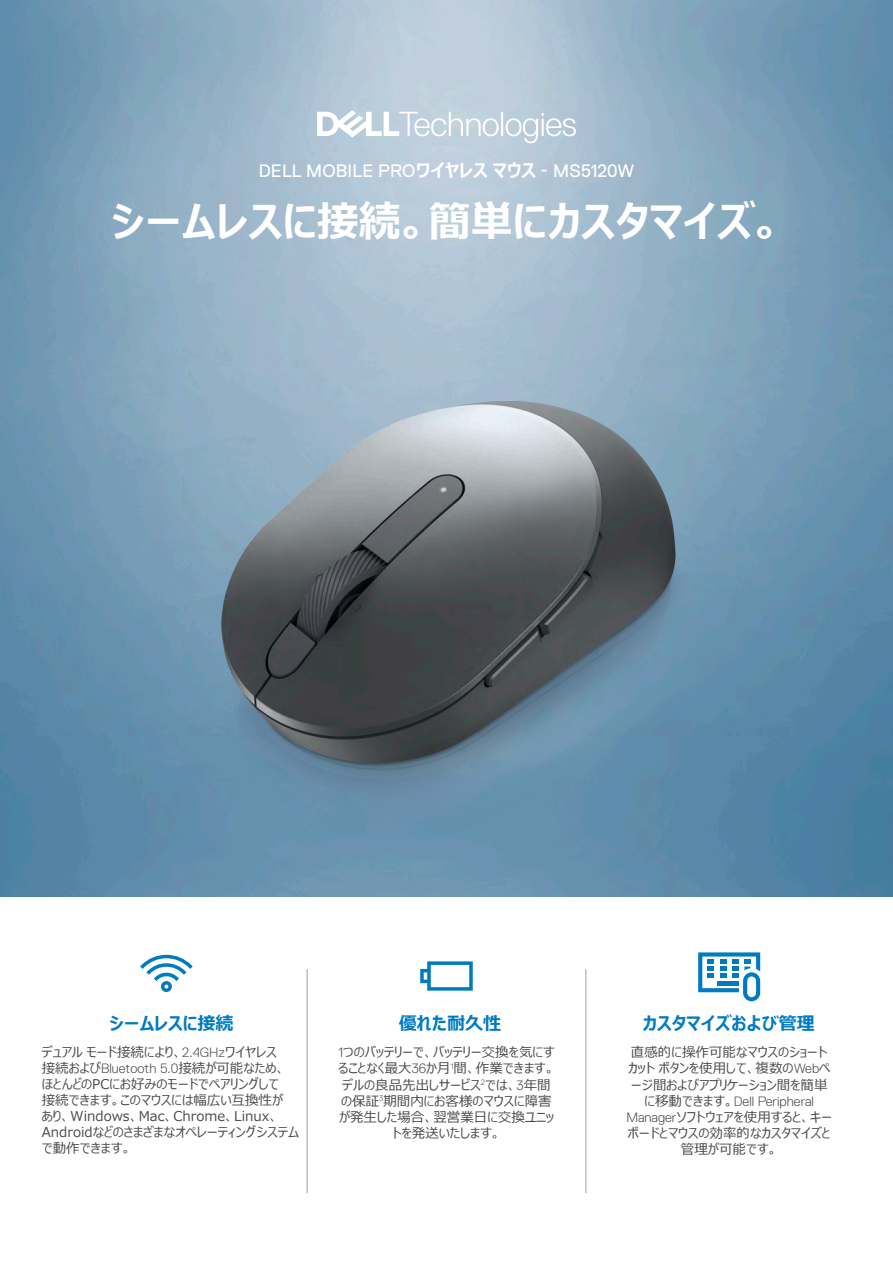
<style>
.page{position:relative;width:893px;height:1263px;background:#fff}
.page>*{position:absolute;margin:0;border:0;box-sizing:border-box;transform-origin:0 0}
.t1{font:700 42px "Meiryo UI";color:#fff}
.t2{font:18px "Dell Replica";letter-spacing:.01em;color:#fff}
.t3{font:700 18px "Meiryo UI";color:#007bc2}
.t4{font:13.5px/16.2px "Meiryo UI";color:#4b4c4d;text-align:center}
.s1{font-family:"Meiryo UI";font-weight:700}
.s2{font-family:"Dell Replica";font-weight:300}
</style>
<div class="page">
<img style="left:0;top:0;width:893px;height:897px">
<img style="left:157px;top:241px;width:579px;height:634px">
<hr style="left:307px;top:969px;width:1px;height:224px;background:#a8a9ad">
<hr style="left:585px;top:969px;width:1px;height:224px;background:#a8a9ad">
<svg style="left:140px;top:955px;width:53px;height:37px"></svg>
<svg style="left:420px;top:961px;width:53px;height:30px"></svg>
<svg style="left:698px;top:952px;width:62px;height:49px"></svg>
<svg style="left:317px;top:110px;width:259px;height:33px"></svg>
<p class="t2" style="left:259px;top:161px;width:377px">DELL MOBILE PRO<span class="s1">ワイヤレスマウス</span> - MS5120W</p>
<p class="t1" style="left:111px;top:192px;width:673px">シームレスに接続。簡単にカスタマイズ。</p>
<p class="t3" style="left:109px;top:1011px;width:126px">シームレスに接続</p>
<p class="t3" style="left:399px;top:1011px;width:104px">優れた耐久性</p>
<p class="t4" style="left:42px;top:1045px;width:259px;text-align:left">デュアルモード接続により、<span class="s2">2.4GHz</span>ワイヤレス<br>接続および<span class="s2">Bluetooth 5.0</span>接続が可能なため、ほとんどのPCにお好みのモードでペアリングして<br>接続できます。このマウスには幅広い互換性が<br>あり、Windows、Mac、Chrome、Linux、<br>Androidなどのさまざまなオペレーティングシステムで動作できます。</p>
<p class="t4" style="left:338px;top:1045px;width:218px"><span class="s2">1</span>つのバッテリーで、バッテリー交換を気にすることなく最大<span class="s2">36</span>か月<sup>1</sup>間、作業できます。デルの良品先出しサービス<sup>2</sup>では、<span class="s2">3</span>年間の保証<sup>3</sup>期間内にお客様のマウスに障害が発生した場合、翌営業日に交換ユニットを発送いたします。</p>
<p class="t3" style="left:642px;top:1011px;width:174px">カスタマイズおよび管理</p>
<p class="t4" style="left:626px;top:1045px;width:207px">直感的に操作可能なマウスのショートカットボタンを使用して、複数の<span class="s2">Web</span>ページ間およびアプリケーション間を簡単に移動できます。<span class="s2">Dell Peripheral<br>Manager</span>ソフトウェアを使用すると、キーボードとマウスの効率的なカスタマイズと管理が可能です。</p>
</div>
